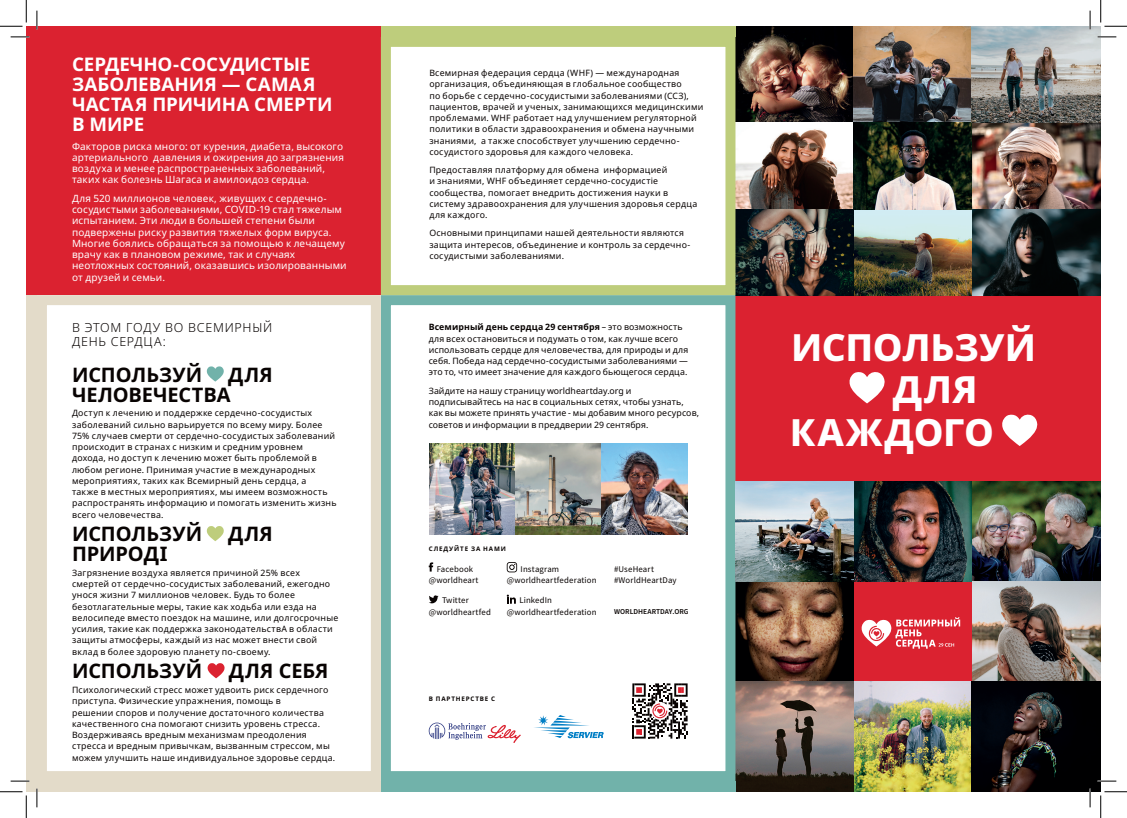
<style>
.page{position:relative;width:1127px;height:818px;background:#fff}
.page>*{position:absolute;margin:0;border:0;box-sizing:border-box;transform-origin:0 0}
.t1{font:800 37.5px "Noto Sans";color:#fff}
.t2{font:800 37.5px "Noto Sans";letter-spacing:.02em;color:#fff}
.t3{font:700 20px/20px "Noto Sans";color:#080302}
.t4{font:700 18.75px/20px "Noto Sans";color:#fff}
.t5{font:300 12.5px/13.8px "Noto Sans";letter-spacing:.055em;color:#080302}
.t6{font:10px/11.2px "Noto Sans";letter-spacing:.01em;color:#fff}
.t7{font:8.75px/11.2px "Noto Sans";letter-spacing:.025em;color:#080302}
.t8{font:8.75px/11.2px "Noto Sans";letter-spacing:.005em;color:#080302}
.t9{font:8.75px "Source Sans Pro";letter-spacing:.015em;color:#080302}
.t10{font:600 7.5px "Source Sans Pro";letter-spacing:.005em;color:#080302}
.t11{font:700 6.25px "Noto Sans";letter-spacing:.14em;color:#080302}
.s1{font-weight:700}
</style>
<div class="page">
<div style="left:735px;top:295px;width:365px;height:186px;background:#db2230"></div>
<img style="left:735px;top:26px;width:365px;height:269px">
<img style="left:971px;top:481px;width:129px;height:200px">
<div style="left:853px;top:581px;width:118px;height:100px;background:#db2230"></div>
<img style="left:853px;top:481px;width:118px;height:100px">
<img style="left:853px;top:681px;width:247px;height:111px">
<img style="left:735px;top:481px;width:118px;height:311px">
<div style="left:26px;top:26px;width:355px;height:269px;background:#db2230"></div>
<div style="left:381px;top:295px;width:354px;height:486px;border:10px solid #71b2aa"></div>
<div style="left:381px;top:37px;width:354px;height:258px;border:10px solid #becd7c"></div>
<div style="left:37px;top:295px;width:344px;height:486px;border:10px solid #e3dbc9"></div>
<svg style="left:206px;top:366px;width:18px;height:16px"></svg>
<svg style="left:206px;top:526px;width:18px;height:15px"></svg>
<svg style="left:207px;top:663px;width:18px;height:15px"></svg>
<svg style="left:428px;top:562px;width:5px;height:9px"></svg>
<svg style="left:429px;top:595px;width:9px;height:8px"></svg>
<svg style="left:506px;top:562px;width:11px;height:10px"></svg>
<svg style="left:506px;top:595px;width:9px;height:9px"></svg>
<svg style="left:534px;top:715px;width:69px;height:23px"></svg>
<svg style="left:428px;top:722px;width:93px;height:21px"></svg>
<div style="left:37px;top:781px;width:344px;height:11px;background:#e3dbc9"></div>
<div style="left:381px;top:781px;width:354px;height:11px;background:#71b2aa"></div>
<div style="left:381px;top:26px;width:354px;height:11px;background:#becd7c"></div>
<div style="left:26px;top:295px;width:11px;height:497px;background:#e3dbc9"></div>
<svg style="left:632px;top:683px;width:55px;height:55px"></svg>
<img style="left:429px;top:444px;width:258px;height:91px">
<svg style="left:861px;top:617px;width:98px;height:32px"></svg>
<svg style="left:849px;top:372px;width:35px;height:31px"></svg>
<svg style="left:1002px;top:414px;width:35px;height:32px"></svg>
<svg style="left:11px;top:36px;width:18px;height:2px"></svg>
<svg style="left:1097px;top:36px;width:18px;height:2px"></svg>
<svg style="left:11px;top:780px;width:18px;height:2px"></svg>
<svg style="left:1097px;top:780px;width:18px;height:2px"></svg>
<svg style="left:36px;top:11px;width:2px;height:18px"></svg>
<svg style="left:36px;top:788px;width:2px;height:19px"></svg>
<svg style="left:1088px;top:11px;width:2px;height:18px"></svg>
<svg style="left:1088px;top:788px;width:2px;height:19px"></svg>
<svg style="left:0;top:0;width:27px;height:27px"></svg>
<svg style="left:0;top:791px;width:27px;height:27px"></svg>
<svg style="left:1100px;top:0;width:26px;height:27px"></svg>
<svg style="left:1100px;top:791px;width:26px;height:27px"></svg>
<p class="t4" style="left:72px;top:55px;width:262px">СЕРДЕЧНО-СОСУДИСТЫЕ<br>ЗАБОЛЕВАНИЯ — САМАЯ<br>ЧАСТАЯ ПРИЧИНА СМЕРТИ<br>В МИРЕ</p>
<p class="t6" style="left:72px;top:141px;width:273px">Факторов риска много: от курения, диабета, высокого артериального давления и ожирения до загрязнения воздуха и менее распространенных заболеваний, таких как болезнь Шагаса и амилоидоз сердца.</p>
<p class="t6" style="left:72px;top:193px;width:276px">Для 520 миллионов человек, живущих с сердечно&shy;сосудистыми заболеваниями, COVID-19 стал тяжелым испытанием. Эти люди в большей степени были подвержены риску развития тяжелых форм вируса.<br>Многие боялись обращаться за помощью к лечащему врачу как в плановом режиме, так и случаях неотложных состояний, оказавшись изолированными от друзей и семьи.</p>
<p class="t5" style="left:72px;top:321px;width:202px">В ЭТОМ ГОДУ ВО ВСЕМИРНЫЙ<br>ДЕНЬ СЕРДЦА:</p>
<p class="t3" style="left:72px;top:365px;width:132px">ИСПОЛЬЗУЙ</p>
<p class="t3" style="left:72px;top:365px;width:202px;text-indent:156px">ДЛЯ<br>ЧЕЛОВЕЧЕСТВА</p>
<p class="t7" style="left:72px;top:408px;width:266px">Доступ к лечению и поддержке сердечно-сосудистых заболеваний сильно варьируется по всему миру. Более 75% случаев смерти от сердечно-сосудистых заболеваний происходит в странах с низким и средним уровнем дохода, но доступ к лечению может быть проблемой в любом регионе. Принимая участие в международных мероприятиях, таких как Всемирный день сердца, а<br>также в местных мероприятиях, мы имеем возможность распространять информацию и помогать изменить жизнь всего человечества.</p>
<p class="t3" style="left:72px;top:524px;width:132px">ИСПОЛЬЗУЙ</p>
<p class="t3" style="left:228px;top:524px;width:46px">ДЛЯ</p>
<p class="t3" style="left:72px;top:544px;width:97px">ПРИРОДІ</p>
<p class="t7" style="left:72px;top:567px;width:268px">Загрязнение воздуха является причиной 25% всех смертей от сердечно-сосудистых заболеваний, ежегодно унося жизни 7 миллионов человек. Будь то более безотлагательные меры, такие как ходьба или езда на велосипеде вместо поездок на машине, или долгосрочные усилия, такие как поддержка законодательствА в области защиты атмосферы, каждый из нас может внести свой вклад в более здоровую планету по-своему.</p>
<p class="t3" style="left:72px;top:661px;width:132px">ИСПОЛЬЗУЙ</p>
<p class="t3" style="left:229px;top:661px;width:101px">ДЛЯ СЕБЯ</p>
<p class="t7" style="left:72px;top:684px;width:264px">Психологический стресс может удвоить риск сердечного приступа. Физические упражнения, помощь в<br>решении споров и получение достаточного количества качественного сна помогают снизить уровень стресса.<br>Воздерживаясь вредным механизмам преодоления стресса и вредным привычкам, вызванным стрессом, мы можем улучшить наше индивидуальное здоровье сердца.</p>
<p class="t7" style="left:429px;top:67px;width:275px">Всемирная федерация сердца (WHF) — международная организация, объединяющая в глобальное сообщество<br>по борьбе с сердечно-сосудистыми заболеваниями (ССЗ), пациентов, врачей и ученых, занимающихся медицинскими проблемами. WHF работает над улучшением регуляторной политики в области здравоохранения и обмена научными знаниями, а также способствует улучшению сердечно&shy;сосудистого здоровья для каждого человека.</p>
<p class="t7" style="left:429px;top:164px;width:269px">Предоставляя платформу для обмена информацией<br>и знаниями, WHF объединяет сердечно-сосудистіе сообщества, помогает внедрить достижения науки в систему здравоохранения для улучшения здоровья сердца для каждого.</p>
<p class="t7" style="left:429px;top:228px;width:262px">Основными принципами нашей деятельности являются защита интересов, объединение и контроль за сердечно&shy;сосудистыми заболеваниями.</p>
<p class="t7" style="left:428px;top:322px;width:261px"><span class="s1">Всемирный день сердца 29 сентября</span> – это возможность для всех остановиться и подумать о том, как лучше всего использовать сердце для человечества, для природы и для себя. Победа над сердечно-сосудистыми заболеваниями — это то, что имеет значение для каждого бьющегося сердца.</p>
<p class="t8" style="left:428px;top:385px;width:272px">Зайдите на нашу страницу worldheartday.org и подписывайтесь на нас в социальных сетях, чтобы узнать, как вы можете принять участие - мы добавим много ресурсов, советов и информации в преддверии 29 сентября.</p>
<p class="t11" style="left:428px;top:544px;width:79px">СЛЕДУЙТЕ ЗА НАМИ</p>
<p class="t9" style="left:436px;top:563px;width:38px">Facebook</p>
<p class="t9" style="left:428px;top:574px;width:51px">@worldheart</p>
<p class="t9" style="left:442px;top:595px;width:28px">Twitter</p>
<p class="t9" style="left:428px;top:606px;width:64px">@worldheartfed</p>
<p class="t9" style="left:520px;top:563px;width:40px">Instagram</p>
<p class="t9" style="left:506px;top:574px;width:91px">@worldheartfederation</p>
<p class="t9" style="left:519px;top:595px;width:34px">LinkedIn</p>
<p class="t9" style="left:506px;top:606px;width:91px">@worldheartfederation</p>
<p class="t9" style="left:614px;top:563px;width:41px">#UseHeart</p>
<p class="t9" style="left:614px;top:574px;width:64px">#WorldHeartDay</p>
<p class="t10" style="left:614px;top:607px;width:76px">WORLDHEARTDAY.ORG</p>
<p class="t11" style="left:428px;top:694px;width:68px">В ПАРТНЕРСТВЕ С</p>
<p class="t1" style="left:790px;top:320px;width:246px">ИСПОЛЬЗУЙ</p>
<p class="t1" style="left:892px;top:362px;width:86px">ДЛЯ</p>
<p class="t2" style="left:789px;top:405px;width:205px">КАЖДОГО</p>
</div>
